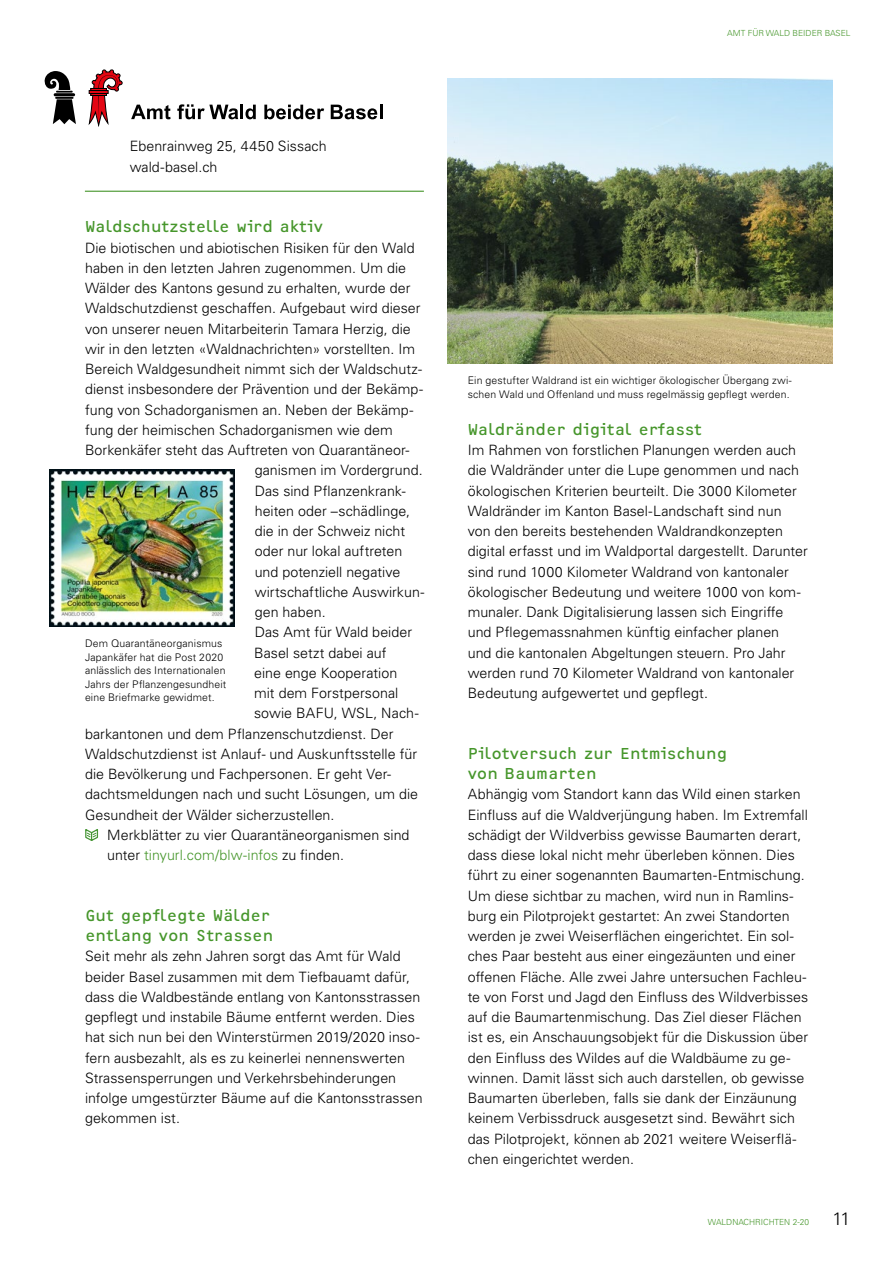
<style>
.page{position:relative;width:893px;height:1263px;background:#fff}
.page>*{position:absolute;margin:0;border:0;box-sizing:border-box;transform-origin:0 0}
.t1{font:300 18px "Univers LT Std";color:#000}
.Überschrift_2__grün{font:16.5px/20.2px "OCRF Pro";color:#46962b}
.Fliesstext{font:300 14.25px/20.2px "Univers LT Pro 45";color:#000}
.t2{font:300 10.5px/13.5px "Univers LT Pro 45";letter-spacing:.015em;color:#000}
.Seitenindex_oben{font:300 8.4px "Univers LT Std";color:#46962b}
.s1{color:#46962b}
</style>
<div class="page">
<hr style="left:85px;top:191px;width:339px;height:1px;background:#46962b">
<img style="left:49px;top:469px;width:185px;height:157px">
<img style="left:448px;top:79px;width:385px;height:285px">
<svg style="left:85px;top:829px;width:14px;height:12px"></svg>
<svg style="left:45px;top:71px;width:31px;height:53px"></svg>
<svg style="left:89px;top:70px;width:33px;height:56px"></svg>
<div style="left:91px;top:93px;width:16px;height:3px;background:#e30613;border:1px solid #000"></div>
<div style="left:91px;top:88px;width:16px;height:3px;border:1px solid #000"></div>
<svg style="left:131px;top:105px;width:40px;height:14px"></svg>
<svg style="left:177px;top:104px;width:79px;height:15px"></svg>
<svg style="left:264px;top:105px;width:60px;height:14px"></svg>
<svg style="left:331px;top:105px;width:51px;height:14px"></svg>
<p class="Fliesstext" style="left:130px;top:136px;width:198px">Ebenrainweg 25, 4450 Sissach</p>
<p class="Fliesstext" style="left:130px;top:156px;width:89px">wald-basel.ch</p>
<p class="Überschrift_2__grün" style="left:85px;top:215px;width:240px">Waldschutzstelle wird aktiv</p>
<p class="Fliesstext" style="left:85px;top:237px;width:331px">Die biotischen und abiotischen Risiken für den Wald</p>
<p class="Fliesstext" style="left:85px;top:257px;width:323px">haben in den letzten Jahren zugenommen. Um die</p>
<p class="Fliesstext" style="left:85px;top:277px;width:327px">Wälder des Kantons gesund zu erhalten, wurde der</p>
<p class="Fliesstext" style="left:85px;top:298px;width:337px">Waldschutzdienst geschaffen. Aufgebaut wird dieser</p>
<p class="Fliesstext" style="left:85px;top:318px;width:327px">von unserer neuen Mitarbeiterin Tamara Herzig, die</p>
<p class="Fliesstext" style="left:85px;top:338px;width:331px">wir in den letzten «Waldnachrichten» vorstellten. Im</p>
<p class="Fliesstext" style="left:85px;top:358px;width:338px">Bereich Waldgesundheit nimmt sich der Waldschutz-</p>
<p class="Fliesstext" style="left:85px;top:379px;width:340px">dienst insbesondere der Prävention und der Bekämp-</p>
<p class="Fliesstext" style="left:85px;top:399px;width:330px">fung von Schadorganismen an. Neben der Bekämp-</p>
<p class="Fliesstext" style="left:85px;top:419px;width:309px">fung der heimischen Schadorganismen wie dem</p>
<p class="Fliesstext" style="left:85px;top:439px;width:326px">Borkenkäfer steht das Auftreten von Quarantäneor-</p>
<p class="Fliesstext" style="left:255px;top:460px;width:169px">ganismen im Vordergrund.</p>
<p class="Fliesstext" style="left:255px;top:480px;width:153px">Das sind Pflanzenkrank-</p>
<p class="Fliesstext" style="left:255px;top:500px;width:157px">heiten oder –schädlinge,</p>
<p class="Fliesstext" style="left:255px;top:520px;width:152px">die in der Schweiz nicht</p>
<p class="Fliesstext" style="left:255px;top:541px;width:149px">oder nur lokal auftreten</p>
<p class="Fliesstext" style="left:255px;top:561px;width:147px">und potenziell negative</p>
<p class="Fliesstext" style="left:255px;top:581px;width:171px">wirtschaftliche Auswirkun-</p>
<p class="Fliesstext" style="left:255px;top:601px;width:72px">gen haben.</p>
<p class="Fliesstext" style="left:255px;top:622px;width:159px">Das Amt für Wald beider</p>
<p class="Fliesstext" style="left:254px;top:642px;width:134px">Basel setzt dabei auf</p>
<p class="Fliesstext" style="left:254px;top:662px;width:145px">eine enge Kooperation</p>
<p class="Fliesstext" style="left:254px;top:682px;width:146px">mit dem Forstpersonal</p>
<p class="Fliesstext" style="left:254px;top:703px;width:166px">sowie BAFU, WSL, Nach-</p>
<p class="Fliesstext" style="left:85px;top:723px;width:310px">barkantonen und dem Pflanzenschutzdienst. Der</p>
<p class="Fliesstext" style="left:85px;top:743px;width:334px">Waldschutzdienst ist Anlauf- und Auskunftsstelle für</p>
<p class="Fliesstext" style="left:85px;top:763px;width:308px">die Bevölkerung und Fachpersonen. Er geht Ver-</p>
<p class="Fliesstext" style="left:85px;top:784px;width:335px">dachtsmeldungen nach und sucht Lösungen, um die</p>
<p class="Fliesstext" style="left:85px;top:804px;width:251px">Gesundheit der Wälder sicherzustellen.</p>
<p class="Fliesstext" style="left:107px;top:824px;width:304px">Merkblätter zu vier Quarantäneorganismen sind unter <span class="s1">tinyurl.com/blw-infos</span> zu finden.</p>
<p class="t2" style="left:85px;top:637px;width:143px">Dem Quarantäneorganismus<br>Japankäfer hat die Post 2020 anlässlich des Internationalen<br>Jahrs der Pflanzengesundheit eine Briefmarke gewidmet.</p>
<p class="Überschrift_2__grün" style="left:85px;top:903px;width:190px">Gut gepflegte Wälder entlang von Strassen</p>
<p class="Fliesstext" style="left:85px;top:946px;width:339px">Seit mehr als zehn Jahren sorgt das Amt für Wald beider Basel zusammen mit dem Tiefbauamt dafür, dass die Waldbestände entlang von Kantonsstrassen gepflegt und instabile Bäume entfernt werden. Dies hat sich nun bei den Winterstürmen 2019/2020 inso&shy;fern ausbezahlt, als es zu keinerlei nennenswerten Strassensperrungen und Verkehrsbehinderungen infolge umgestürzter Bäume auf die Kantonsstrassen gekommen ist.</p>
<p class="Seitenindex_oben" style="left:727px;top:28px;width:125px">AMT FÜR WALD BEIDER BASEL</p>
<p class="t2" style="left:468px;top:373px;width:325px">Ein gestufter Waldrand ist ein wichtiger ökologischer Übergang zwi&shy;schen Wald und Offenland und muss regelmässig gepflegt werden.</p>
<p class="Überschrift_2__grün" style="left:468px;top:417px;width:236px">Waldränder digital erfasst</p>
<p class="Fliesstext" style="left:468px;top:439px;width:342px">Im Rahmen von forstlichen Planungen werden auch die Waldränder unter die Lupe genommen und nach ökologischen Kriterien beurteilt. Die 3000 Kilometer Waldränder im Kanton Basel-Landschaft sind nun von den bereits bestehenden Waldrandkonzepten digital erfasst und im Waldportal dargestellt. Darunter sind rund 1000 Kilometer Waldrand von kantonaler ökologischer Bedeutung und weitere 1000 von kom&shy;munaler. Dank Digitalisierung lassen sich Eingriffe und Pflegemassnahmen künftig einfacher planen<br>und die kantonalen Abgeltungen steuern. Pro Jahr werden rund 70 Kilometer Waldrand von kantonaler Bedeutung aufgewertet und gepflegt.</p>
<p class="Überschrift_2__grün" style="left:468px;top:741px;width:261px">Pilotversuch zur Entmischung von Baumarten</p>
<p class="Fliesstext" style="left:468px;top:784px;width:342px">Abhängig vom Standort kann das Wild einen starken Einfluss auf die Waldverjüngung haben. Im Extremfall schädigt der Wildverbiss gewisse Baumarten derart, dass diese lokal nicht mehr überleben können. Dies führt zu einer sogenannten Baumarten-Entmischung.<br>Um diese sichtbar zu machen, wird nun in Ramlins&shy;burg ein Pilotprojekt gestartet: An zwei Standorten werden je zwei Weiserflächen eingerichtet. Ein sol&shy;ches Paar besteht aus einer eingezäunten und einer offenen Fläche. Alle zwei Jahre untersuchen Fachleu&shy;te von Forst und Jagd den Einfluss des Wildverbisses auf die Baumartenmischung. Das Ziel dieser Flächen ist es, ein Anschauungsobjekt für die Diskussion über den Einfluss des Wildes auf die Waldbäume zu ge&shy;winnen. Damit lässt sich auch darstellen, ob gewisse Baumarten überleben, falls sie dank der Einzäunung keinem Verbissdruck ausgesetzt sind. Bewährt sich das Pilotprojekt, können ab 2021 weitere Weiserflä&shy;chen eingerichtet werden.</p>
<p class="Seitenindex_oben" style="left:708px;top:1216px;width:103px">WALDNACHRICHTEN 2-20</p>
<p class="t1" style="left:832px;top:1207px;width:19px">11</p>
</div>
